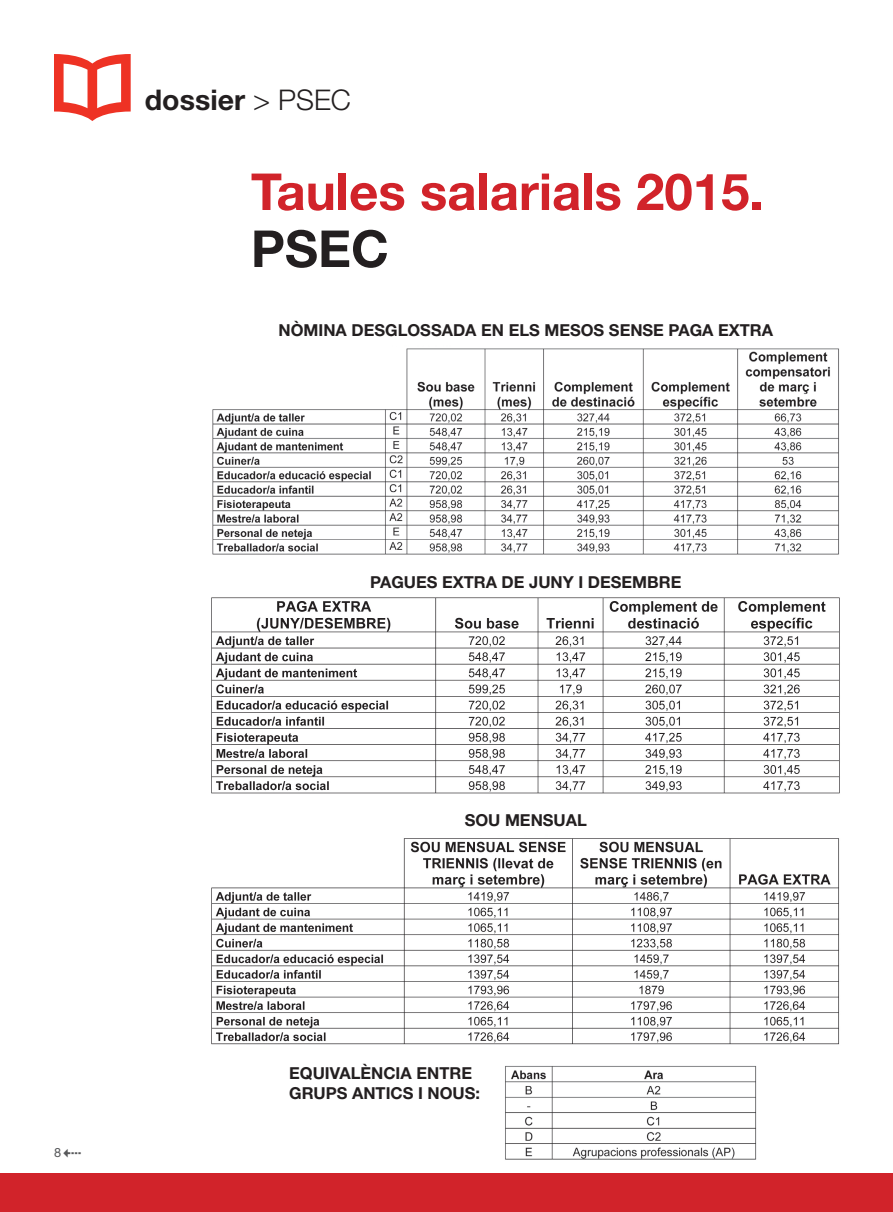
<style>
.page{position:relative;width:893px;height:1212px;background:#fff}
.page>*{position:absolute;margin:0;border:0;box-sizing:border-box;transform-origin:0 0}
.t1{font:700 51px/57px "Helvetica Neue";color:#d1232a}
.t2{font:700 29.4px "Helvetica Neue LT Std";letter-spacing:-.04em;color:#231f20}
.t3{font:700 28.5px "Helvetica Neue";color:#231f20}
.t4{font:700 16.5px "Helvetica Neue";color:#231f20}
.t5{font:12.75px "Helvetica Neue";color:#57585a}
.s1{font-weight:300}
.s2{color:#231f20}
</style>
<div class="page">
<div style="left:0;top:1174px;width:893px;height:38px;background:#d1232a"></div>
<svg style="left:54px;top:54px;width:77px;height:67px"></svg>
<img style="left:212px;top:348px;width:627px;height:207px">
<img style="left:211px;top:597px;width:629px;height:197px">
<img style="left:505px;top:1066px;width:252px;height:94px">
<img style="left:211px;top:838px;width:628px;height:207px">
<p class="t2" style="left:149px;top:81px;width:98px">dossier</p>
<p class="t3" style="left:145px;top:82px;width:208px">DOSSIER <span class="s1">&gt; PSEC</span></p>
<p class="t1" style="left:251px;top:162px;width:514px">TAULES SALARIALS 2015.<br><span class="s2">PSEC</span></p>
<p class="t4" style="left:279px;top:320px;width:176px">NÒMINA DESGLOSSADA</p>
<p class="t4" style="left:481px;top:320px;width:210px">EN ELS MESOS SENSE PAGA</p>
<p class="t4" style="left:718px;top:320px;width:44px">EXTRA</p>
<p class="t5" style="left:54px;top:1145px;width:9px">8</p>
<p class="t4" style="left:370px;top:572px;width:12px">PAG</p>
<p class="t4" style="left:404px;top:572px;width:279px">UES EXTRA DE JUNY I DESEMBRE</p>
<p class="t4" style="left:465px;top:810px;width:124px">SOU MENSUAL</p>
<p class="t4" style="left:289px;top:1063px;width:105px">EQUIVALÈNCIA</p>
<p class="t4" style="left:416px;top:1063px;width:57px">ENTRE</p>
<p class="t4" style="left:289px;top:1083px;width:193px">GRUPS ANTICS I NOUS:</p>
</div>
